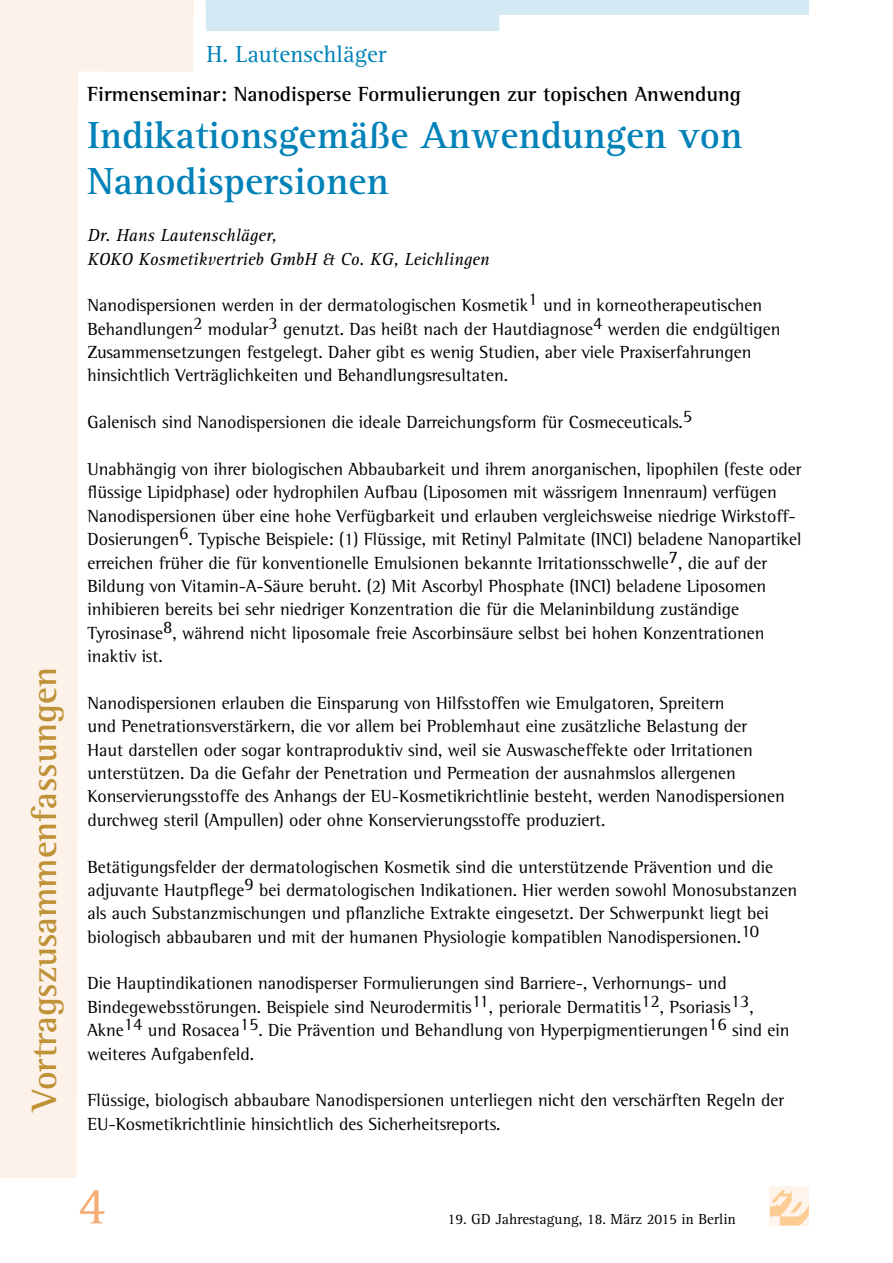
<style>
.page{position:relative;width:893px;height:1263px;background:#fff}
.page>*{position:absolute;margin:0;border:0;box-sizing:border-box;transform-origin:0 0}
.t1{font:54px "Agfa Rotis Serif";color:#f5ac75}
.t2{font:700 39px/46.8px "Agfa Rotis Serif";color:#0082b8}
.t3{font:700 36px "Agfa Rotis Semi Serif";color:#bf9237}
.t4{font:24px "Agfa Rotis Serif";color:#0082b8}
.t5{font:700 21px "Agfa Rotis Semi Serif";color:#000}
.t6{font:18px/23.4px "Agfa Rotis Semi Serif";color:#000}
.t7{font:italic 18px/23.4px "Agfa Rotis Serif";color:#000}
.t8{font:15px "Agfa Rotis Serif";color:#000}
</style>
<div class="page">
<div style="left:770px;top:1186px;width:39px;height:39px;background:#fef4eb"></div>
<svg style="left:770px;top:1190px;width:39px;height:35px"></svg>
<svg style="left:0;top:0;width:194px;height:1178px"></svg>
<div style="left:0;top:0;width:193px;height:17px;background:#fcf2ea"></div>
<svg style="left:206px;top:0;width:603px;height:31px"></svg>
<h3 class="t3" style="left:23px;top:1111px;width:445px;rotate:-90deg">Vortragszusammenfassungen</h3>
<h3 class="t4" style="left:206px;top:41px;width:181px">H. Lautenschläger</h3>
<p class="t5" style="left:87px;top:81px;width:655px">Firmenseminar: Nanodisperse Formulierungen zur topischen Anwendung</p>
<h2 class="t2" style="left:87px;top:112px;width:657px">Indikationsgemäße Anwendungen von<br>Nanodispersionen</h2>
<p class="t7" style="left:87px;top:224px;width:404px">Dr. Hans Lautenschläger,<br>KOKO Kosmetikvertrieb GmbH &amp; Co. KG, Leichlingen</p>
<p class="t6" style="left:87px;top:293px;width:695px">Nanodispersionen werden in der dermatologischen Kosmetik1 und in korneotherapeutischen Behandlungen2 modular3 genutzt. Das heißt nach der Hautdiagnose4 werden die endgültigen Zusammensetzungen festgelegt. Daher gibt es wenig Studien, aber viele Praxiserfahrungen hinsichtlich Verträglichkeiten und Behandlungsresultaten.</p>
<p class="t6" style="left:87px;top:410px;width:606px">Galenisch sind Nanodispersionen die ideale Darreichungsform für Cosmeceuticals.5</p>
<p class="t6" style="left:87px;top:457px;width:716px">Unabhängig von ihrer biologischen Abbaubarkeit und ihrem anorganischen, lipophilen (feste oder flüssige Lipidphase) oder hydrophilen Aufbau (Liposomen mit wässrigem Innenraum) verfügen Nanodispersionen über eine hohe Verfügbarkeit und erlauben vergleichsweise niedrige Wirkstoff-Dosierungen6. Typische Beispiele: (1) Flüssige, mit Retinyl Palmitate (INCI) beladene Nanopartikel erreichen früher die für konventionelle Emulsionen bekannte Irritationsschwelle7, die auf der Bildung von Vitamin-A-Säure beruht. (2) Mit Ascorbyl Phosphate (INCI) beladene Liposomen inhibieren bereits bei sehr niedriger Konzentration die für die Melaninbildung zuständige Tyrosinase8, während nicht liposomale freie Ascorbinsäure selbst bei hohen Konzentrationen inaktiv ist.</p>
<p class="t6" style="left:87px;top:691px;width:699px">Nanodispersionen erlauben die Einsparung von Hilfsstoffen wie Emulgatoren, Spreitern<br>und Penetrationsverstärkern, die vor allem bei Problemhaut eine zusätzliche Belastung der Haut darstellen oder sogar kontraproduktiv sind, weil sie Auswascheffekte oder Irritationen unterstützen. Da die Gefahr der Penetration und Permeation der ausnahmslos allergenen Konservierungsstoffe des Anhangs der EU-Kosmetikrichtlinie besteht, werden Nanodispersionen durchweg steril (Ampullen) oder ohne Konservierungsstoffe produziert.</p>
<p class="t6" style="left:87px;top:855px;width:711px">Betätigungsfelder der dermatologischen Kosmetik sind die unterstützende Prävention und die adjuvante Hautpflege9 bei dermatologischen Indikationen. Hier werden sowohl Monosubstanzen als auch Substanzmischungen und pflanzliche Extrakte eingesetzt. Der Schwerpunkt liegt bei biologisch abbaubaren und mit der humanen Physiologie kompatiblen Nanodispersionen.10</p>
<p class="t6" style="left:87px;top:972px;width:704px">Die Hauptindikationen nanodisperser Formulierungen sind Barriere-, Verhornungs- und Bindegewebsstörungen. Beispiele sind Neurodermitis11, periorale Dermatitis12, Psoriasis13, Akne14 und Rosacea15. Die Prävention und Behandlung von Hyperpigmentierungen16 sind ein weiteres Aufgabenfeld.</p>
<p class="t6" style="left:87px;top:1088px;width:698px">Flüssige, biologisch abbaubare Nanodispersionen unterliegen nicht den verschärften Regeln der<br>EU-Kosmetikrichtlinie hinsichtlich des Sicherheitsreports.</p>
<h1 class="t1" style="left:78px;top:1175px;width:30px">4</h1>
<p class="t8" style="left:448px;top:1210px;width:290px">19. GD Jahrestagung, 18. März 2015 in Berlin</p>
</div>
